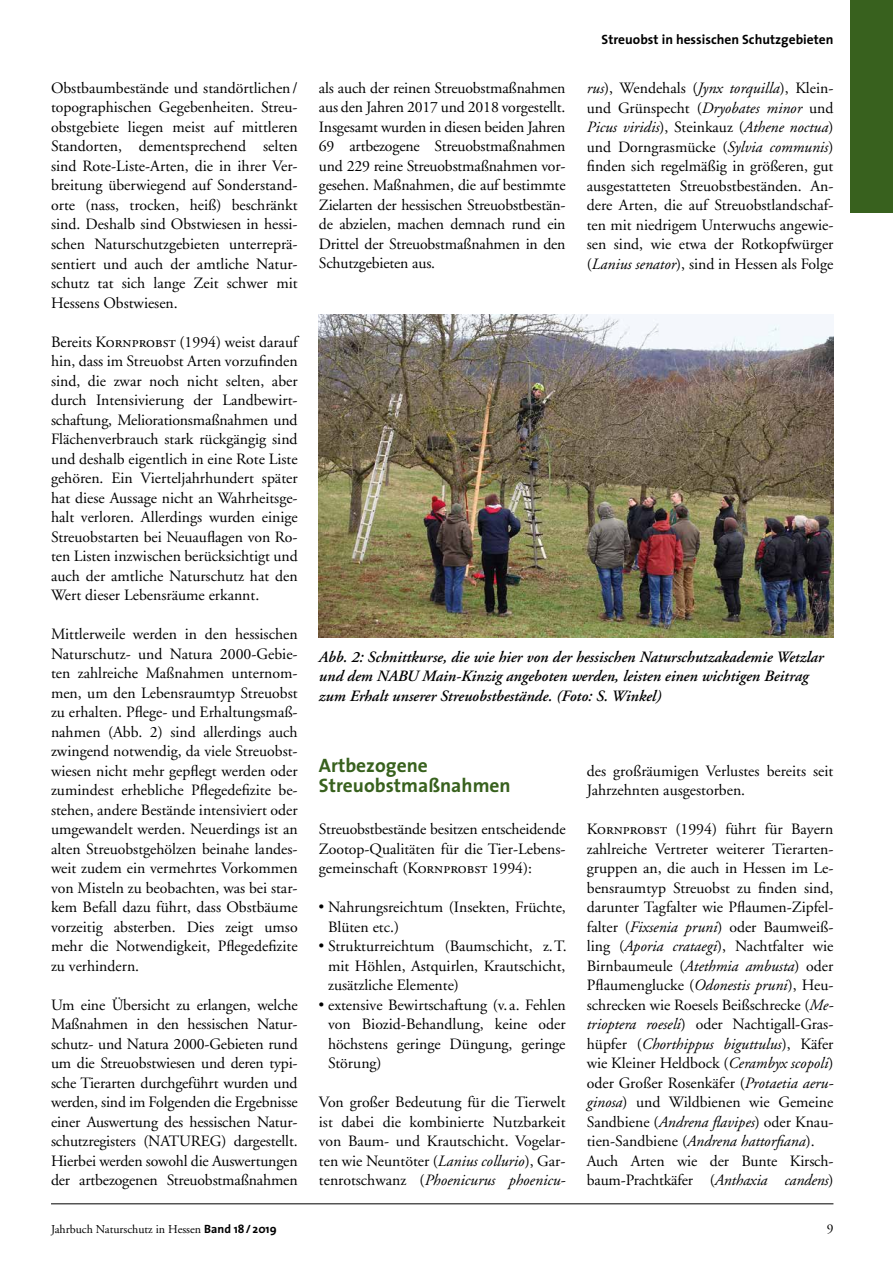
<style>
.page{position:relative;width:893px;height:1263px;background:#fff}
.page>*{position:absolute;margin:0;border:0;box-sizing:border-box;transform-origin:0 0}
.t1{font:700 19.5px/19.5px "The Sans";color:#38611e}
.t2{font:15.75px/19.5px "Adobe Garamond";color:#000;text-align:justify}
.t3{font:italic 600 15.75px/19.5px "Adobe Garamond";color:#000}
.t4{font:700 13.5px "The Sans";color:#000}
.t5{font:13.5px "Adobe Garamond";color:#000}
.t6{font:12px "Adobe Garamond";color:#000}
.s1{font-family:"Adobe Garamond Regular SC"}
.s2{font-style:italic}
.s3{font-family:"Formata"}
.s4{font-family:"The Sans";font-weight:700}
</style>
<div class="page">
<hr style="left:51px;top:1203px;width:782px;height:1px;background:#000">
<div style="left:850px;top:0;width:43px;height:213px;background:#38611e"></div>
<img style="left:319px;top:315px;width:514px;height:323px">
<p class="t2" style="left:51px;top:79px;width:248px">Obstbaumbestände und standörtlichen/ topographischen Gegebenheiten. Streu&shy;obstgebiete liegen meist auf mittleren Standorten, dementsprechend selten sind Rote-Liste-Arten, die in ihrer Ver&shy;breitung überwiegend auf Sonderstand&shy;orte (nass, trocken, heiß) beschränkt sind. Deshalb sind Obstwiesen in hessi&shy;schen Naturschutzgebieten unterreprä&shy;sentiert und auch der amtliche Natur&shy;schutz tat sich lange Zeit schwer mit Hessens Obstwiesen.</p>
<p class="t2" style="left:51px;top:332px;width:248px">Bereits <span class="s1">Kornprobst</span> (1994) weist darauf hin, dass im Streuobst Arten vorzufinden sind, die zwar noch nicht selten, aber durch Intensivierung der Landbewirt&shy;schaftung, Meliorationsmaßnahmen und Flächenverbrauch stark rückgängig sind und deshalb eigentlich in eine Rote Liste gehören. Ein Vierteljahrhundert später hat diese Aussage nicht an Wahrheitsge&shy;halt verloren. Allerdings wurden einige Streuobstarten bei Neuauflagen von Ro&shy;ten Listen inzwischen berücksichtigt und auch der amtliche Naturschutz hat den Wert dieser Lebensräume erkannt.</p>
<p class="t2" style="left:51px;top:625px;width:248px">Mittlerweile werden in den hessischen Naturschutz- und Natura 2000-Gebie&shy;ten zahlreiche Maßnahmen unternom&shy;men, um den Lebensraumtyp Streuobst zu erhalten. Pflege- und Erhaltungsmaß&shy;nahmen (Abb. 2) sind allerdings auch zwingend notwendig, da viele Streuobst&shy;wiesen nicht mehr gepflegt werden oder zumindest erhebliche Pflegedefizite be&shy;stehen, andere Bestände intensiviert oder umgewandelt werden. Neuerdings ist an alten Streuobstgehölzen beinahe landes&shy;weit zudem ein vermehrtes Vorkommen von Misteln zu beobachten, was bei star&shy;kem Befall dazu führt, dass Obstbäume vorzeitig absterben. Dies zeigt umso mehr die Notwendigkeit, Pflegedefizite zu verhindern.</p>
<p class="t2" style="left:51px;top:995px;width:248px">Um eine Übersicht zu erlangen, welche Maßnahmen in den hessischen Natur&shy;schutz- und Natura 2000-Gebieten rund um die Streuobstwiesen und deren typi&shy;sche Tierarten durchgeführt wurden und werden, sind im Folgenden die Ergebnisse einer Auswertung des hessischen Natur&shy;schutzregisters (NATUREG) dargestellt.<br>Hierbei werden sowohl die Auswertungen der artbezogenen Streuobstmaßnahmen</p>
<p class="t2" style="left:319px;top:79px;width:248px">als auch der reinen Streuobstmaßnahmen aus den Jahren 2017 und 2018 vorgestellt.<br>Insgesamt wurden in diesen beiden Jahren 69 artbezogene Streuobstmaßnahmen und 229 reine Streuobstmaßnahmen vor&shy;gesehen. Maßnahmen, die auf bestimmte Zielarten der hessischen Streuobstbestän&shy;de abzielen, machen demnach rund ein Drittel der Streuobstmaßnahmen in den Schutzgebieten aus.</p>
<p class="t4" style="left:602px;top:28px;width:233px">Streuobst in hessischen Schutzgebieten</p>
<p class="t2" style="left:587px;top:79px;width:248px"><span class="s2">rus</span>), Wendehals (<span class="s2">Jynx torquilla</span>), Klein&shy;und Grünspecht (<span class="s2">Dryobates minor</span> und <span class="s2">Picus viridis</span>), Steinkauz (<span class="s2">Athene noctua</span>) und Dorngrasmücke (<span class="s2">Sylvia communis</span>) finden sich regelmäßig in größeren, gut ausgestatteten Streuobstbeständen. An&shy;dere Arten, die auf Streuobstlandschaf&shy;ten mit niedrigem Unterwuchs angewie&shy;sen sind, wie etwa der Rotkopfwürger (<span class="s2">Lanius senator</span>), sind in Hessen als Folge</p>
<p class="t3" style="left:319px;top:647px;width:506px">Abb. 2: Schnittkurse, die wie hier von der hessischen Naturschutzakademie Wetzlar und dem NABU Main-Kinzig angeboten werden, leisten einen wichtigen Beitrag zum Erhalt unserer Streuobstbestände. (Foto: S. Winkel)</p>
<p class="t1" style="left:319px;top:755px;width:193px">Artbezogene<br>Streuobstmaßnahmen</p>
<p class="t2" style="left:319px;top:820px;width:248px">Streuobstbestände besitzen entscheidende Zootop-Qualitäten für die Tier-Lebens&shy;gemeinschaft (<span class="s1">Kornprobst</span> 1994):</p>
<p class="t2" style="left:328px;top:898px;width:239px;text-indent:-9px"><span class="s3">•</span> Nahrungsreichtum (Insekten, Früchte,<br>Blüten etc.)</p>
<p class="t2" style="left:328px;top:937px;width:240px;text-indent:-9px"><span class="s3">•</span> Strukturreichtum (Baumschicht, z.T. mit Höhlen, Astquirlen, Krautschicht, zusätzliche Elemente)</p>
<p class="t2" style="left:328px;top:995px;width:239px;text-indent:-9px"><span class="s3">•</span> extensive Bewirtschaftung (v. a. Fehlen von Biozid-Behandlung, keine oder höchstens geringe Düngung, geringe Störung)</p>
<p class="t2" style="left:319px;top:1093px;width:248px">Von großer Bedeutung für die Tierwelt ist dabei die kombinierte Nutzbarkeit von Baum- und Krautschicht. Vogelar&shy;ten wie Neuntöter (<span class="s2">Lanius collurio</span>), Gar&shy;tenrotschwanz (<span class="s2">Phoenicurus phoenicu-</span></p>
<p class="t2" style="left:587px;top:761px;width:248px">des großräumigen Verlustes bereits seit<br>Jahrzehnten ausgestorben.</p>
<p class="t2" style="left:587px;top:820px;width:248px;text-align:left"><span class="s1">Kornprobst</span> (1994) führt für Bayern zahlreiche Vertreter weiterer Tierarten&shy;gruppen an, die auch in Hessen im Le&shy;bensraumtyp Streuobst zu finden sind, darunter Tagfalter wie Pflaumen-Zipfel&shy;falter (<span class="s2">Fixsenia pruni</span>) oder Baumweiß&shy;ling (<span class="s2">Aporia crataegi</span>), Nachtfalter wie Birnbaumeule (<span class="s2">Atethmia ambusta</span>) oder Pflaumenglucke (<span class="s2">Odonestis pruni</span>), Heu&shy;schrecken wie Roesels Beißschrecke (<span class="s2">Me&shy;trioptera roeseli</span>) oder Nachtigall-Gras&shy;hüpfer (<span class="s2">Chorthippus biguttulus</span>), Käfer wie Kleiner Heldbock (<span class="s2">Cerambyx scopoli</span>) oder Großer Rosenkäfer (<span class="s2">Protaetia aeru&shy;ginosa</span>) und Wildbienen wie Gemeine Sandbiene (<span class="s2">Andrena flavipes</span>) oder Knau&shy;tien-Sandbiene (<span class="s2">Andrena hattorfiana</span>).<br>Auch Arten wie der Bunte Kirsch&shy;baum-Prachtkäfer (<span class="s2">Anthaxia candens</span>)</p>
<p class="t6" style="left:51px;top:1223px;width:227px">Jahrbuch Naturschutz in Hessen <span class="s4">Band 18/ 2019</span></p>
<p class="t5" style="left:827px;top:1222px;width:8px">9</p>
</div>
